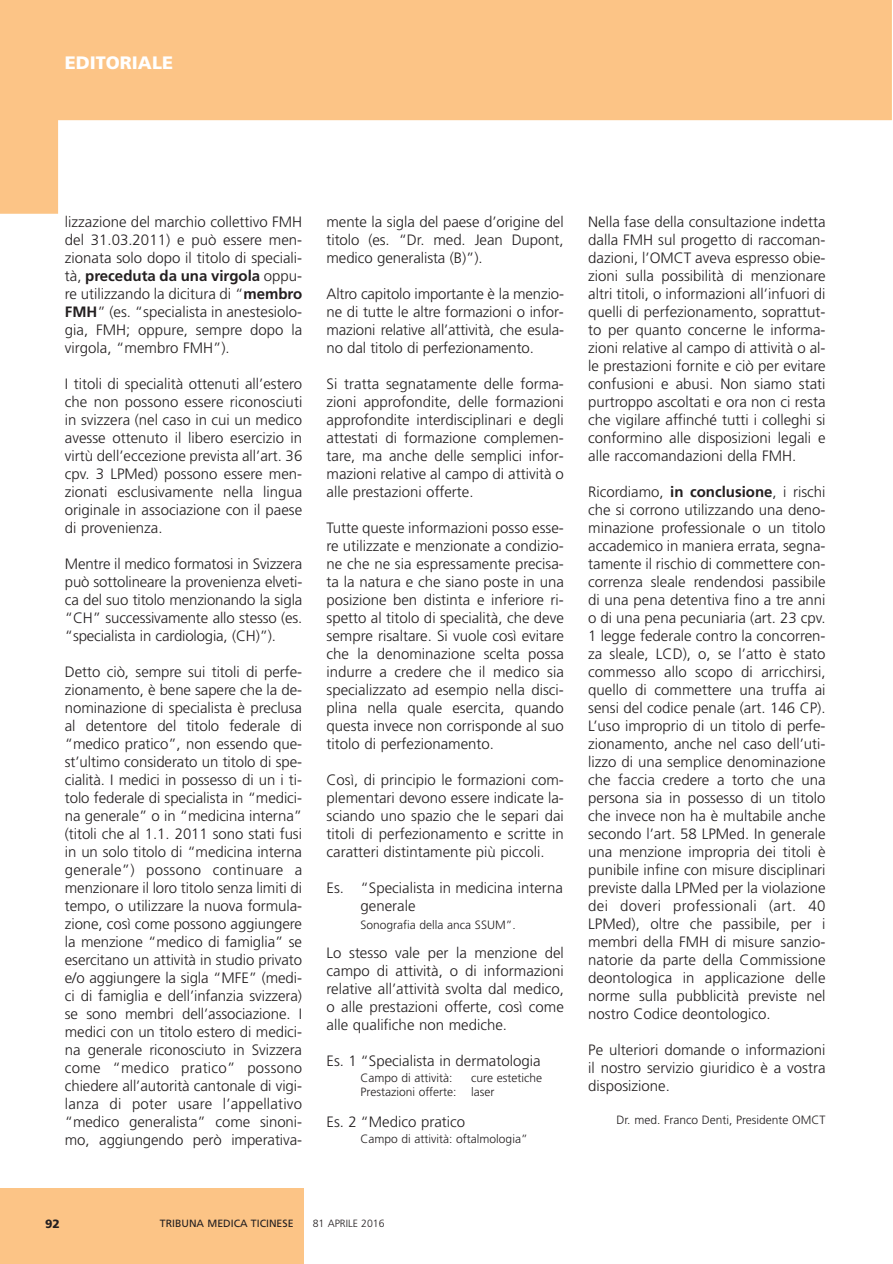
<style>
.page{position:relative;width:893px;height:1264px;background:#fff}
.page>*{position:absolute;margin:0;border:0;box-sizing:border-box;transform-origin:0 0}
.t1{font:900 18px "Frutiger";color:#fff}
.t2{font:300 15px/18px "Frutiger";color:#231f20;text-align:justify}
.t3{font:300 12px/14.4px "Frutiger";color:#231f20}
.t4{font:900 12px "Frutiger";color:#231f20}
.t5{font:10.5px "Frutiger";color:#231f20}
.t6{font:300 10.5px "Frutiger";color:#231f20}
.s1{font-weight:700}
</style>
<div class="page">
<div style="left:0;top:1188px;width:303px;height:76px;background:#fcc486"></div>
<svg style="left:0;top:0;width:891px;height:214px;fill:#fcc486"></svg>
<p class="t1" style="left:65px;top:56px;width:110px">EDITORIALE</p>
<p class="t2" style="left:65px;top:213px;width:239px">lizzazione del marchio collettivo FMH del 31.03.2011) e può essere men&shy;zionata solo dopo il titolo di speciali&shy;tà, <span class="s1">preceduta da una virgola</span> oppu&shy;re utilizzando la dicitura di “<span class="s1">membro FMH</span>” (es. “specialista in anestesiolo&shy;gia, FMH; oppure, sempre dopo la virgola, “membro FMH”).</p>
<p class="t2" style="left:65px;top:375px;width:239px">I titoli di specialità ottenuti all’estero che non possono essere riconosciuti in svizzera (nel caso in cui un medico avesse ottenuto il libero esercizio in virtù dell’eccezione prevista all’art. 36 cpv. 3 LPMed) possono essere men&shy;zionati esclusivamente nella lingua originale in associazione con il paese di provenienza.</p>
<p class="t2" style="left:65px;top:555px;width:239px">Mentre il medico formatosi in Svizzera può sottolineare la provenienza elveti&shy;ca del suo titolo menzionando la sigla “CH” successivamente allo stesso (es. “specialista in cardiologia, (CH)”).</p>
<p class="t2" style="left:65px;top:663px;width:239px">Detto ciò, sempre sui titoli di perfe&shy;zionamento, è bene sapere che la de&shy;nominazione di specialista è preclusa al detentore del titolo federale di “medico pratico”, non essendo que&shy;st’ultimo considerato un titolo di spe&shy;cialità. I medici in possesso di un i ti&shy;tolo federale di specialista in “medici&shy;na generale” o in “medicina interna” (titoli che al 1.1. 2011 sono stati fusi in un solo titolo di “medicina interna generale”) possono continuare a menzionare il loro titolo senza limiti di tempo, o utilizzare la nuova formula&shy;zione, così come possono aggiungere la menzione “medico di famiglia” se esercitano un attività in studio privato e/o aggiungere la sigla “MFE” (medi&shy;ci di famiglia e dell’infanzia svizzera) se sono membri dell’associazione. I medici con un titolo estero di medici&shy;na generale riconosciuto in Svizzera come “medico pratico” possono chiedere all’autorità cantonale di vigi&shy;lanza di poter usare l’appellativo “medico generalista” come sinoni&shy;mo, aggiungendo però imperativa-</p>
<p class="t2" style="left:326px;top:213px;width:239px">mente la sigla del paese d’origine del titolo (es. “Dr. med. Jean Dupont, medico generalista (B)”).</p>
<p class="t2" style="left:326px;top:285px;width:239px">Altro capitolo importante è la menzio&shy;ne di tutte le altre formazioni o infor&shy;mazioni relative all’attività, che esula&shy;no dal titolo di perfezionamento.</p>
<p class="t2" style="left:326px;top:375px;width:239px">Si tratta segnatamente delle forma&shy;zioni approfondite, delle formazioni approfondite interdisciplinari e degli attestati di formazione complemen&shy;tare, ma anche delle semplici infor&shy;mazioni relative al campo di attività o alle prestazioni offerte.</p>
<p class="t2" style="left:326px;top:519px;width:239px">Tutte queste informazioni posso esse&shy;re utilizzate e menzionate a condizio&shy;ne che ne sia espressamente precisa&shy;ta la natura e che siano poste in una posizione ben distinta e inferiore ri&shy;spetto al titolo di specialità, che deve sempre risaltare. Si vuole così evitare che la denominazione scelta possa indurre a credere che il medico sia specializzato ad esempio nella disci&shy;plina nella quale esercita, quando questa invece non corrisponde al suo titolo di perfezionamento.</p>
<p class="t2" style="left:326px;top:771px;width:239px">Così, di principio le formazioni com&shy;plementari devono essere indicate la&shy;sciando uno spazio che le separi dai titoli di perfezionamento e scritte in caratteri distintamente più piccoli.</p>
<p class="t2" style="left:360px;top:879px;width:204px;text-indent:-34px">Es. “Specialista in medicina interna generale</p>
<p class="t3" style="left:360px;top:918px;width:157px">Sonografia della anca SSUM”.</p>
<p class="t2" style="left:326px;top:945px;width:239px">Lo stesso vale per la menzione del campo di attività, o di informazioni relative all’attività svolta dal medico, o alle prestazioni offerte, così come alle qualifiche non mediche.</p>
<p class="t2" style="left:326px;top:1053px;width:216px">Es. 1 “Specialista in dermatologia</p>
<p class="t3" style="left:360px;top:1071px;width:94px">Campo di attività:</p>
<p class="t3" style="left:360px;top:1071px;width:183px;text-indent:111px">cure estetiche<br>Prestazioni offerte: laser</p>
<p class="t2" style="left:326px;top:1114px;width:140px">Es. 2 “Medico pratico</p>
<p class="t3" style="left:360px;top:1132px;width:169px">Campo di attività: oftalmologia”</p>
<p class="t2" style="left:588px;top:213px;width:239px">Nella fase della consultazione indetta dalla FMH sul progetto di raccoman&shy;dazioni, l’OMCT aveva espresso obie&shy;zioni sulla possibilità di menzionare altri titoli, o informazioni all’infuori di quelli di perfezionamento, soprattut&shy;to per quanto concerne le informa&shy;zioni relative al campo di attività o al&shy;le prestazioni fornite e ciò per evitare confusioni e abusi. Non siamo stati purtroppo ascoltati e ora non ci resta che vigilare affinché tutti i colleghi si conformino alle disposizioni legali e alle raccomandazioni della FMH.</p>
<p class="t2" style="left:588px;top:483px;width:239px">Ricordiamo, <span class="s1">in conclusione</span>, i rischi che si corrono utilizzando una deno&shy;minazione professionale o un titolo accademico in maniera errata, segna&shy;tamente il rischio di commettere con&shy;correnza sleale rendendosi passibile di una pena detentiva fino a tre anni o di una pena pecuniaria (art. 23 cpv.<br>1 legge federale contro la concorren&shy;za sleale, LCD), o, se l’atto è stato commesso allo scopo di arricchirsi, quello di commettere una truffa ai sensi del codice penale (art. 146 CP).<br>L’uso improprio di un titolo di perfe&shy;zionamento, anche nel caso dell’uti&shy;lizzo di una semplice denominazione che faccia credere a torto che una persona sia in possesso di un titolo che invece non ha è multabile anche secondo l’art. 58 LPMed. In generale una menzione impropria dei titoli è punibile infine con misure disciplinari previste dalla LPMed per la violazione dei doveri professionali (art. 40<br>LPMed), oltre che passibile, per i membri della FMH di misure sanzio&shy;natorie da parte della Commissione deontologica in applicazione delle norme sulla pubblicità previste nel nostro Codice deontologico.</p>
<p class="t2" style="left:588px;top:1041px;width:239px">Pe ulteriori domande o informazioni il nostro servizio giuridico è a vostra disposizione.</p>
<p class="t3" style="left:616px;top:1114px;width:211px">Dr. med. Franco Denti, Presidente OMCT</p>
<p class="t4" style="left:45px;top:1219px;width:16px">92</p>
<p class="t5" style="left:160px;top:1219px;width:135px">TRIBUNA MEDICA TICINESE</p>
<p class="t6" style="left:313px;top:1219px;width:73px">81 APRILE 2016</p>
</div>
